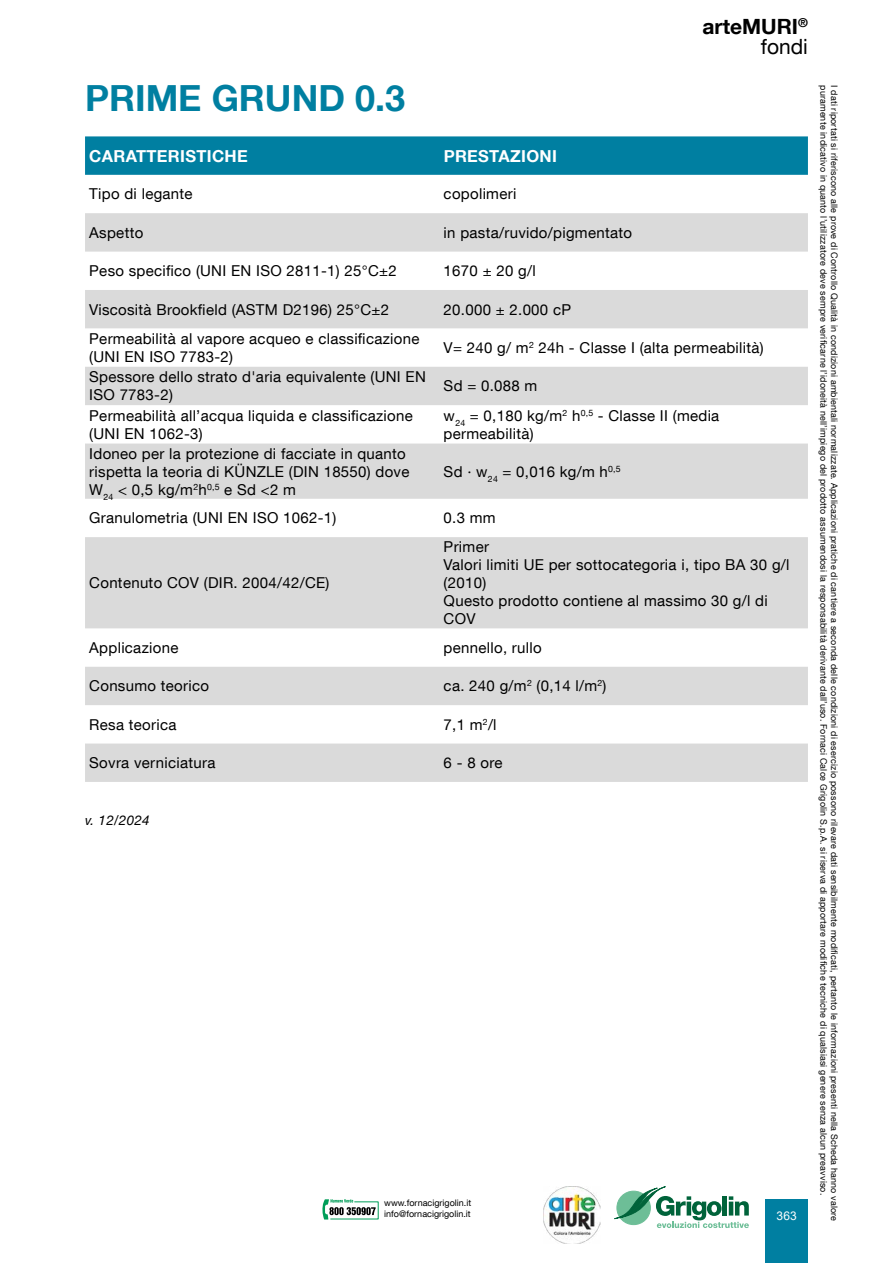
<style>
.page{position:relative;width:893px;height:1263px;background:#fff}
.page>*{position:absolute;margin:0;border:0;box-sizing:border-box;transform-origin:0 0}
.t1{font:700 36px "Helvetica Neue LT Com";color:#007fa1}
.t2{font:700 21px/19.5px "Helvetica Neue LT Com";color:#000;text-align:right}
.t3{font:700 16.5px "Helvetica Neue LT Com";letter-spacing:.02em;color:#fff}
.t4{font:15px/18px "Helvetica Neue LT Com";letter-spacing:.02em;color:#000}
.t5{font:italic 13.5px "Helvetica Neue LT Com";letter-spacing:.02em;color:#000}
.t6{font:12px "Arial";color:#fff}
.t7{font:9px "Helvetica Neue LT Com";letter-spacing:.02em;color:#000}
.t8{font:9px/10.8px "Helvetica Neue LT Com";color:#000}
.s1{font-weight:400}
</style>
<div class="page">
<svg style="left:614px;top:1186px;width:135px;height:42px"></svg>
<div style="left:765px;top:1199px;width:43px;height:64px;background:#007fa1"></div>
<img style="left:543px;top:1186px;width:58px;height:58px">
<svg style="left:322px;top:1199px;width:57px;height:20px"></svg>
<div style="left:85px;top:136px;width:723px;height:39px;background:#007fa1"></div>
<svg style="left:85px;top:213px;width:723px;height:569px;fill:#dadada"></svg>
<div style="left:85px;top:290px;width:723px;height:38px;background:#dadada"></div>
<h2 class="t2" style="left:702px;top:16px;width:107px">arteMURI<sup>® </sup><span class="s1">fondi</span></h2>
<h1 class="t1" style="left:85px;top:75px;width:322px">PRIME GRUND 0.3</h1>
<p class="t3" style="left:89px;top:145px;width:160px">CARATTERISTICHE</p>
<p class="t3" style="left:444px;top:145px;width:115px">PRESTAZIONI</p>
<p class="t4" style="left:89px;top:185px;width:105px">Tipo di legante</p>
<p class="t4" style="left:444px;top:185px;width:74px">copolimeri</p>
<p class="t4" style="left:89px;top:223px;width:56px">Aspetto</p>
<p class="t4" style="left:444px;top:223px;width:190px">in pasta/ruvido/pigmentato</p>
<p class="t4" style="left:89px;top:261px;width:309px">Peso specifico (UNI EN ISO 2811-1) 25°C±2</p>
<p class="t4" style="left:444px;top:261px;width:94px">1670 ± 20 g/l</p>
<p class="t4" style="left:89px;top:300px;width:301px">Viscosità Brookfield (ASTM D2196) 25°C±2</p>
<p class="t4" style="left:444px;top:300px;width:129px">20.000 ± 2.000 cP</p>
<p class="t4" style="left:89px;top:329px;width:332px">Permeabilità al vapore acqueo e classificazione (UNI EN ISO 7783-2)</p>
<p class="t4" style="left:444px;top:338px;width:322px">V= 240 g/ m<sup>2</sup> 24h - Classe I (alta permeabilità)</p>
<p class="t4" style="left:89px;top:368px;width:338px">Spessore dello strato d'aria equivalente (UNI EN<br>ISO 7783-2)</p>
<p class="t4" style="left:444px;top:377px;width:95px">Sd = 0.088 m</p>
<p class="t4" style="left:89px;top:406px;width:325px">Permeabilità all’acqua liquida e classificazione (UNI EN 1062-3)</p>
<p class="t4" style="left:444px;top:406px;width:277px">w<sub>24</sub> = 0,180 kg/m<sup>2</sup> h<sup>0,5</sup> - Classe II (media permeabilità)</p>
<p class="t4" style="left:89px;top:444px;width:322px">Idoneo per la protezione di facciate in quanto rispetta la teoria di KÜNZLE (DIN 18550) dove<br>W<sub>24</sub> &lt; 0,5 kg/m<sup>2</sup>h<sup>0,5</sup> e Sd &lt;2 m</p>
<p class="t4" style="left:444px;top:462px;width:179px">Sd · w<sub>24</sub> = 0,016 kg/m h<sup>0,5</sup></p>
<p class="t4" style="left:89px;top:509px;width:249px">Granulometria (UNI EN ISO 1062-1)</p>
<p class="t4" style="left:444px;top:509px;width:54px">0.3 mm</p>
<p class="t4" style="left:89px;top:573px;width:242px">Contenuto COV (DIR. 2004/42/CE)</p>
<p class="t4" style="left:444px;top:537px;width:347px">Primer<br>Valori limiti UE per sottocategoria i, tipo BA 30 g/l (2010)<br>Questo prodotto contiene al massimo 30 g/l di<br>COV</p>
<p class="t4" style="left:89px;top:638px;width:91px">Applicazione</p>
<p class="t4" style="left:444px;top:638px;width:100px">pennello, rullo</p>
<p class="t4" style="left:89px;top:677px;width:121px">Consumo teorico</p>
<p class="t4" style="left:444px;top:677px;width:164px">ca. 240 g/m<sup>2</sup> (0,14 l/m<sup>2</sup>)</p>
<p class="t4" style="left:89px;top:715px;width:89px">Resa teorica</p>
<p class="t4" style="left:444px;top:715px;width:54px">7,1 m<sup>2</sup>/l</p>
<p class="t4" style="left:89px;top:753px;width:128px">Sovra verniciatura</p>
<p class="t4" style="left:444px;top:753px;width:60px">6 - 8 ore</p>
<p class="t5" style="left:85px;top:811px;width:66px">v. 12/2024</p>
<p class="t8" style="left:384px;top:1197px;width:88px">www.fornacigrigolin.it info@fornacigrigolin.it</p>
<p class="t6" style="left:776px;top:1207px;width:22px">363</p>
<p class="t7" style="left:829px;top:85px;width:1112px;rotate:90deg">puramente indicativo in quanto l’utilizzatore deve sempre verificarne l’idoneità nell’impiego del prodotto assumendosi la responsabilità derivante dall’uso. Fornaci Calce Grigolin S.p.A. si riserva di apportare modifiche tecniche di qualsiasi genere senza alcun preavviso.</p>
<p class="t7" style="left:840px;top:85px;width:1138px;rotate:90deg">I dati riportati si riferiscono alle prove di Controllo Qualità in condizioni ambientali normalizzate. Applicazioni pratiche di cantiere a seconda delle condizioni di esercizio possono rilevare dati sensibilmente modificati, pertanto le informazioni presenti nella Scheda hanno valore</p>
</div>
